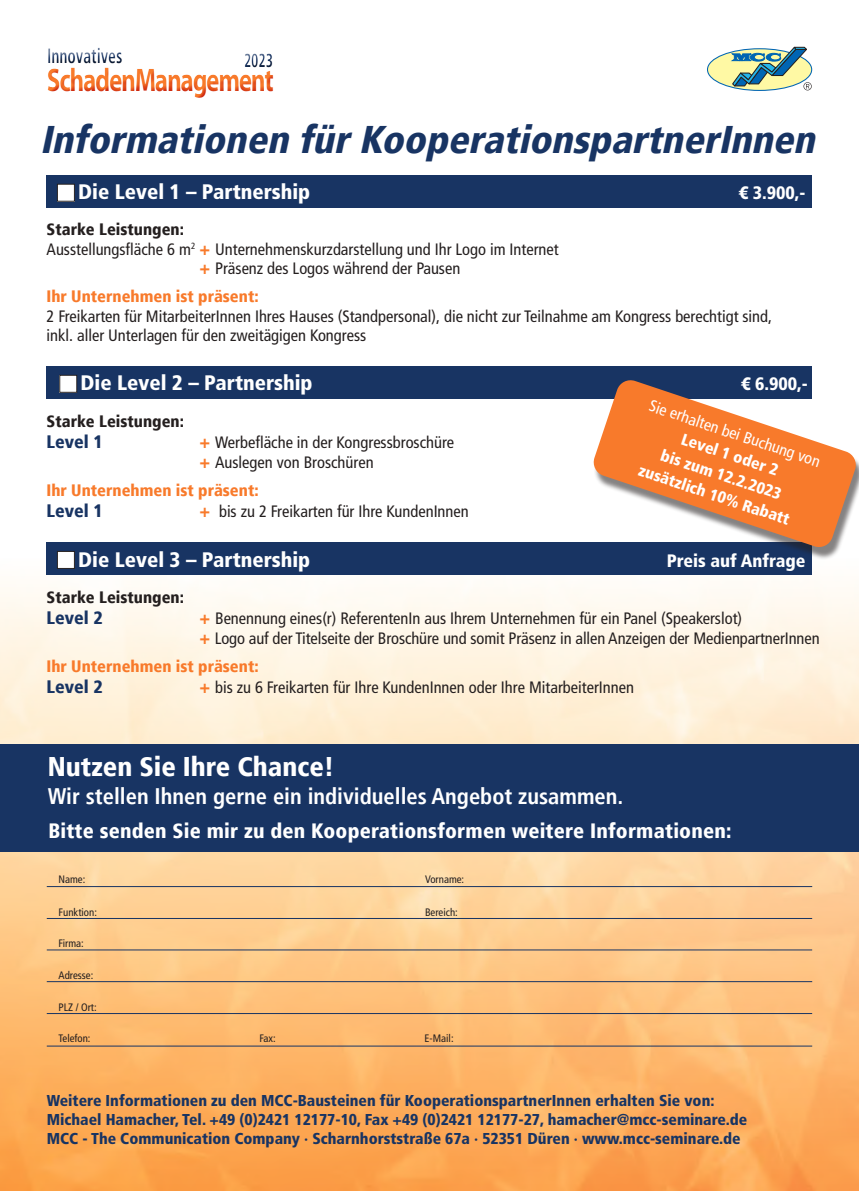
<style>
.page{position:relative;width:859px;height:1191px;background:#fff}
.page>*{position:absolute;margin:0;border:0;box-sizing:border-box;transform-origin:0 0}
.t1{font:italic 900 condensed 38.4px "Frutiger";color:#183463}
.t2{font:700 32.85px "Myriad Pro";letter-spacing:-.05em;color:#f87a2b;scale:.77 1}
.t3{font:900 condensed 27px "Frutiger";color:#fff}
.t4{font:700 condensed 22.5px "Frutiger LT";color:#fff}
.t5{font:900 condensed 21px "Frutiger LT Std";color:#fff}
.t6{font:700 condensed 20.85px "Frutiger LT";color:#183463;scale:.75 1}
.t7{font:900 condensed 20.7px "Frutiger";letter-spacing:.01em;color:#fff}
.t8{font:700 condensed 19.2px "Frutiger LT";color:#183463;scale:.73 1}
.t9{font:900 condensed 18px "Frutiger LT Std";color:#fff}
.t10{font:900 condensed 18px "Frutiger";color:#183463}
.t11{font:condensed 16.5px/19.5px "Frutiger LT";color:#241f1f}
.t12{font:900 condensed 16.5px "Frutiger";color:#f87a2b}
.t13{font:900 condensed 16.5px "Frutiger";color:#241f1f}
.t14{font:900 condensed 16.2px/21.6px "Frutiger LT Std";color:#fff;text-align:center}
.t15{font:condensed 16.2px "Frutiger LT";color:#fff}
.t16{font:900 condensed 15.75px/18.9px "Frutiger LT Std";color:#183463}
.t17{font:condensed 10.8px "Frutiger LT";color:#241f1f}
.s1{font-family:"Frutiger";font-weight:900;font-size:18px;color:#f87a2b}
</style>
<div class="page">
<img style="left:0;top:558px;width:859px;height:633px">
<div style="left:0;top:744px;width:859px;height:107px;background:#183463"></div>
<hr style="left:47px;top:886px;width:765px;height:1px;background:#183463">
<hr style="left:47px;top:918px;width:765px;height:1px;background:#183463">
<hr style="left:47px;top:949px;width:765px;height:1px;background:#183463">
<hr style="left:47px;top:981px;width:765px;height:1px;background:#183463">
<hr style="left:47px;top:1013px;width:765px;height:1px;background:#183463">
<hr style="left:47px;top:1045px;width:765px;height:1px;background:#183463">
<div style="left:47px;top:175px;width:765px;height:33px;background:#183463"></div>
<div style="left:57px;top:184px;width:17px;height:17px;background:#fff"></div>
<div style="left:57px;top:184px;width:18px;height:17px;border:1px solid #241f1f"></div>
<div style="left:47px;top:542px;width:765px;height:33px;background:#183463"></div>
<div style="left:57px;top:551px;width:17px;height:17px;background:#fff"></div>
<div style="left:57px;top:551px;width:18px;height:17px;border:1px solid #241f1f"></div>
<div style="left:47px;top:366px;width:765px;height:33px;background:#183463"></div>
<div style="left:60px;top:375px;width:17px;height:17px;background:#fff"></div>
<div style="left:60px;top:375px;width:17px;height:17px;border:1px solid #241f1f"></div>
<div style="left:42px;top:63px;width:237px;height:41px;background:#c5191d;opacity:.75"></div>
<div style="left:242px;top:48px;width:41px;height:27px;background:#241f1f;opacity:.75"></div>
<div style="left:41px;top:42px;width:90px;height:29px;background:#241f1f;opacity:.75"></div>
<div style="left:707px;top:49px;width:105px;height:41px;background:#fff9a4;border-radius:50%"></div>
<svg style="left:731px;top:47px;width:81px;height:43px"></svg>
<div style="left:593px;top:384px;width:266px;height:176px;background:#241f1f;opacity:.56"></div>
<svg style="left:593px;top:380px;width:264px;height:169px;fill:#f87a2b"></svg>
<p class="t6" style="left:47px;top:43px;width:102px">Innovatives</p>
<p class="t8" style="left:244px;top:49px;width:41px">2023</p>
<h2 class="t2" style="left:47px;top:59px;width:296px">SchadenManagement</h2>
<h1 class="t1" style="left:40px;top:116px;width:786px">Informationen fürKooperationspartnerInnen</h1>
<p class="t5" style="left:78px;top:179px;width:234px">Die Level 1 – Partnership</p>
<p class="t9" style="left:739px;top:182px;width:68px">€ 3.900,-</p>
<p class="t13" style="left:47px;top:219px;width:139px">Starke Leistungen:</p>
<p class="t11" style="left:200px;top:239px;width:361px;text-indent:-153px">Ausstellungsfläche 6 m<sup>2</sup> <span class="s1">+</span> Unternehmenskurzdarstellung und Ihr Logo im Internet <span class="s1">+</span> Präsenz des Logos während der Pausen</p>
<p class="t12" style="left:47px;top:286px;width:214px">Ihr Unternehmen ist präsent:</p>
<p class="t11" style="left:47px;top:306px;width:727px">2 Freikarten für MitarbeiterInnen Ihres Hauses (Standpersonal), die nicht zur Teilnahme am Kongress berechtigt sind, inkl. aller Unterlagen für den zweitägigen Kongress</p>
<p class="t5" style="left:81px;top:370px;width:234px">Die Level 2 – Partnership</p>
<p class="t9" style="left:741px;top:373px;width:68px">€ 6.900,-</p>
<p class="t13" style="left:47px;top:411px;width:139px">Starke Leistungen:</p>
<p class="t10" style="left:47px;top:431px;width:58px">Level 1</p>
<p class="t11" style="left:200px;top:433px;width:256px"><span class="s1">+</span> Werbefläche in der Kongressbroschüre <span class="s1">+</span> Auslegen von Broschüren</p>
<p class="t12" style="left:47px;top:480px;width:214px">Ihr Unternehmen ist präsent:</p>
<p class="t10" style="left:47px;top:500px;width:58px">Level 1</p>
<p class="t11" style="left:200px;top:502px;width:271px"><span class="s1">+</span> bis zu 2 Freikarten für Ihre KundenInnen</p>
<p class="t15" style="left:653px;top:395px;width:181px;rotate:19deg">Sie erhalten bei Buchung von</p>
<p class="t14" style="left:657px;top:418px;width:160px;rotate:19deg">Level 1 oder 2<br>bis zum 12.2.2023 zusätzlich 10% Rabatt</p>
<p class="t5" style="left:78px;top:546px;width:234px">Die Level 3 – Partnership</p>
<p class="t9" style="left:667px;top:549px;width:140px">Preis auf Anfrage</p>
<p class="t13" style="left:47px;top:587px;width:139px">Starke Leistungen:</p>
<p class="t10" style="left:47px;top:607px;width:58px">Level 2</p>
<p class="t11" style="left:200px;top:609px;width:621px"><span class="s1">+</span> Benennung eines(r) ReferentenIn aus Ihrem Unternehmen für ein Panel (Speakerslot)<br><span class="s1">+</span> Logo auf der Titelseite der Broschüre und somit Präsenz in allen Anzeigen der MedienpartnerInnen</p>
<p class="t12" style="left:47px;top:656px;width:214px">Ihr Unternehmen ist präsent:</p>
<p class="t10" style="left:47px;top:676px;width:58px">Level 2</p>
<p class="t11" style="left:200px;top:678px;width:436px"><span class="s1">+</span> bis zu 6 Freikarten für Ihre KundenInnen oder Ihre MitarbeiterInnen</p>
<h3 class="t3" style="left:48px;top:750px;width:288px">Nutzen Sie Ihre Chance!</h3>
<h3 class="t4" style="left:48px;top:783px;width:577px">Wir stellen Ihnen gerne ein individuelles Angebot zusammen.</h3>
<p class="t7" style="left:48px;top:818px;width:685px">Bitte senden Sie mir zu den Kooperationsformen weitere Informationen:</p>
<p class="t17" style="left:59px;top:873px;width:28px">Name:</p>
<p class="t17" style="left:425px;top:873px;width:41px">Vorname:</p>
<p class="t17" style="left:59px;top:905px;width:40px">Funktion:</p>
<p class="t17" style="left:425px;top:905px;width:34px">Bereich:</p>
<p class="t17" style="left:59px;top:937px;width:27px">Firma:</p>
<p class="t17" style="left:59px;top:968px;width:36px">Adresse:</p>
<p class="t17" style="left:59px;top:1000px;width:40px">PLZ / Ort:</p>
<p class="t17" style="left:59px;top:1032px;width:33px">Telefon:</p>
<p class="t17" style="left:259px;top:1032px;width:18px">Fax:</p>
<p class="t17" style="left:425px;top:1032px;width:30px">E-Mail:</p>
<p class="t16" style="left:47px;top:1091px;width:702px">Weitere Informationen zu den MCC-Bausteinen für KooperationspartnerInnen erhalten Sie von:<br>Michael Hamacher, Tel. +49 (0)2421 12177-10, Fax +49 (0)2421 12177-27, hamacher@mcc-seminare.de<br>MCC - The Communication Company · Scharnhorststraße 67a · 52351 Düren · www.mcc-seminare.de</p>
</div>
